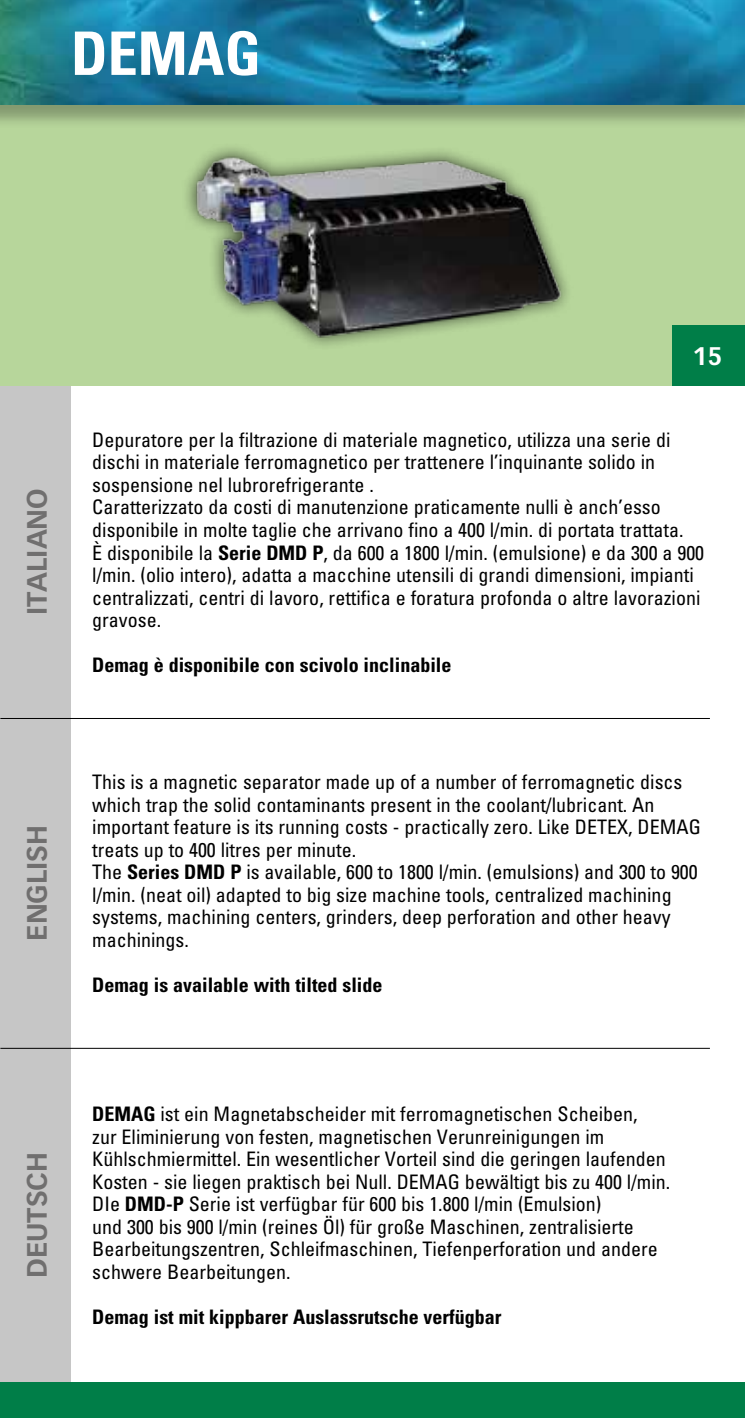
<style>
.page{position:relative;width:745px;height:1418px;background:#fff}
.page>*{position:absolute;margin:0;border:0;box-sizing:border-box;transform-origin:0 0}
.t1{font:700 condensed 60px "Univers LT Std";color:#fff}
.t2{font:700 27.5px "Vectora LT Std";color:#706f6f}
.t3{font:700 25px "Vectora LT Std";color:#fff}
.t4{font:condensed 20px/22.5px "Univers LT Std";color:#000}
.t5{font:700 condensed 20px "Univers LT Std";color:#000}
.s1{font-weight:700}
</style>
<div class="page">
<div style="left:0;top:379px;width:71px;height:1011px;background:#c6c6c6"></div>
<div style="left:0;top:84px;width:744px;height:302px;background:#b7d69b"></div>
<div style="left:0;top:0;width:744px;height:129px;background:#000;opacity:.28"></div>
<img style="left:0;top:0;width:744px;height:105px">
<div style="left:0;top:1382px;width:744px;height:35px;background:#007e48"></div>
<div style="left:672px;top:325px;width:72px;height:61px;background:#007e48"></div>
<hr style="left:0;top:718px;width:709px;height:1px;background:#000">
<hr style="left:0;top:1047px;width:709px;height:1px;background:#000">
<img style="left:191px;top:151px;width:376px;height:195px">
<h1 class="t1" style="left:71px;top:17px;width:191px">DEMAG</h1>
<h2 class="t2" style="left:20px;top:615px;width:128px;rotate:-90deg">ITALIANO</h2>
<h2 class="t2" style="left:20px;top:940px;width:117px;rotate:-90deg">ENGLISH</h2>
<h2 class="t2" style="left:20px;top:1278px;width:128px;rotate:-90deg">DEUTSCH</h2>
<p class="t3" style="left:692px;top:341px;width:31px">15</p>
<p class="t4" style="left:92px;top:428px;width:613px">Depuratore per la filtrazione di materiale magnetico, utilizza una serie di dischi in materiale ferromagnetico per trattenere l’inquinante solido in sospensione nel lubrorefrigerante .<br>Caratterizzato da costi di manutenzione praticamente nulli è anch’esso disponibile in molte taglie che arrivano fino a 400 l/min. di portata trattata.<br>È disponibile la <span class="s1">Serie DMD P</span>, da 600 a 1800 l/min. (emulsione) e da 300 a 900 l/min. (olio intero), adatta a macchine utensili di grandi dimensioni, impianti centralizzati, centri di lavoro, rettifica e foratura profonda o altre lavorazioni gravose.</p>
<p class="t5" style="left:92px;top:652px;width:360px">Demag è disponibile con scivolo inclinabile</p>
<p class="t4" style="left:92px;top:770px;width:610px">This is a magnetic separator made up of a number of ferromagnetic discs which trap the solid contaminants present in the coolant/lubricant. An important feature is its running costs - practically zero. Like DETEX, DEMAG treats up to 400 litres per minute.<br>The <span class="s1">Series DMD P</span> is available, 600 to 1800 l/min. (emulsions) and 300 to 900 l/min. (neat oil) adapted to big size machine tools, centralized machining systems, machining centers, grinders, deep perforation and other heavy machinings.</p>
<p class="t5" style="left:92px;top:972px;width:291px">Demag is available with tilted slide</p>
<p class="t4" style="left:92px;top:1102px;width:579px"><span class="s1">DEMAG</span> ist ein Magnetabscheider mit ferromagnetischen Scheiben,<br>zur Eliminierung von festen, magnetischen Verunreinigungen im Kühlschmiermittel. Ein wesentlicher Vorteil sind die geringen laufenden Kosten - sie liegen praktisch bei Null. DEMAG bewältigt bis zu 400 l/min.<br>DIe <span class="s1">DMD-P</span> Serie ist verfügbar für 600 bis 1.800 l/min (Emulsion)<br>und 300 bis 900 l/min (reines Öl) für große Maschinen, zentralisierte Bearbeitungszentren, Schleifmaschinen, Tiefenperforation und andere schwere Bearbeitungen.</p>
<p class="t5" style="left:92px;top:1304px;width:410px">Demag ist mit kippbarer Auslassrutsche verfügbar</p>
</div>
